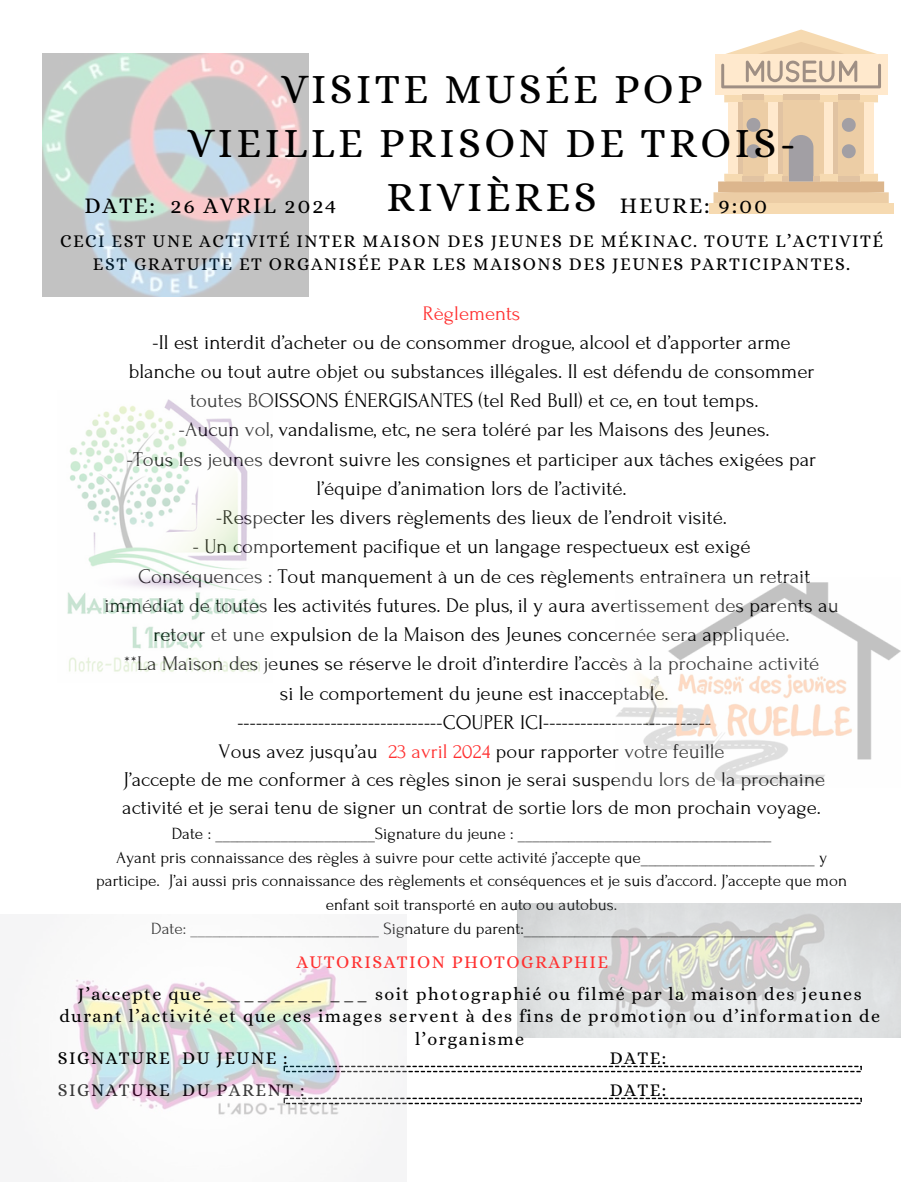
<style>
.page{position:relative;width:918px;height:1188px;background:#fff}
.page>*{position:absolute;margin:0;border:0;box-sizing:border-box;transform-origin:0 0}
.t1{font:42px/54px "Alice";letter-spacing:.08em;color:#000;text-align:center}
.t2{font:22.5px "Alice";letter-spacing:.08em;color:#000}
.t3{font:20.85px "Forum";color:#000}
.t4{font:20.7px/28.2px "Forum";color:#000}
.t5{font:20.7px "Forum";color:#ff3131}
.t6{font:18px/22.5px "Alice";letter-spacing:.08em;color:#000;text-align:center}
.t7{font:18px "Alice";letter-spacing:.08em;color:#ff3131}
.t8{font:17.1px/23.7px "Forum";color:#000;text-align:center}
.s1{color:#ff3131}
</style>
<div class="page">
<div style="left:709px;top:203px;width:184px;height:11px;background:#f6dab1"></div>
<svg style="left:714px;top:30px;width:175px;height:173px"></svg>
<svg style="left:406px;top:1066px;width:456px;height:6px"></svg>
<svg style="left:406px;top:1098px;width:456px;height:6px"></svg>
<img style="left:67px;top:399px;width:193px;height:273px">
<img style="left:616px;top:581px;width:284px;height:203px">
<img style="left:42px;top:53px;width:267px;height:243px">
<img style="left:7px;top:960px;width:399px;height:182px">
<img style="left:518px;top:903px;width:382px;height:134px">
<p class="t1" style="left:187px;top:62px;width:610px">VISITE MUSÉE POP<br>VIEILLE PRISON DE TROIS-</p>
<p class="t2" style="left:84px;top:193px;width:253px">DATE: 26 AVRIL 2024</p>
<p class="t1" style="left:386px;top:170px;width:212px">RIVIÈRES</p>
<p class="t2" style="left:620px;top:193px;width:149px">HEURE: 9:00</p>
<p class="t6" style="left:60px;top:230px;width:825px">CECI EST UNE ACTIVITÉ INTER MAISON DES JEUNES DE MÉKINAC. TOUTE L’ACTIVITÉ<br>EST GRATUITE ET ORGANISÉE PAR LES MAISONS DES JEUNES PARTICIPANTES.</p>
<h1 class="t5" style="left:423px;top:303px;width:99px">Règlements</h1>
<h2 class="t3" style="left:153px;top:331px;width:640px">-Il est interdit d’acheter ou de consommer drogue, alcool et d’apporter arme</h2>
<h2 class="t3" style="left:129px;top:360px;width:687px">blanche ou tout autre objet ou substances illégales. Il est défendu de consommer</h2>
<h3 class="t3" style="left:190px;top:389px;width:570px">toutes BOISSONS ÉNERGISANTES (tel Red Bull) et ce, en tout temps.</h3>
<p class="t3" style="left:179px;top:418px;width:592px">-Aucun vol, vandalisme, etc, ne sera toléré par les Maisons des Jeunes.</p>
<p class="t3" style="left:127px;top:448px;width:691px">-Tous les jeunes devront suivre les consignes et participer aux tâches exigées par</p>
<p class="t3" style="left:317px;top:477px;width:312px">l’équipe d’animation lors de l’activité.</p>
<p class="t3" style="left:216px;top:506px;width:512px">-Respecter les divers règlements des lieux de l’endroit visité.</p>
<p class="t3" style="left:193px;top:535px;width:559px">- Un comportement pacifique et un langage respectueux est exigé</p>
<p class="t3" style="left:138px;top:565px;width:674px">Conséquences : Tout manquement à un de ces règlements entraînera un retrait</p>
<p class="t3" style="left:105px;top:594px;width:736px">immédiat de toutes les activités futures. De plus, il y aura avertissement des parents au</p>
<p class="t3" style="left:153px;top:623px;width:638px">retour et une expulsion de la Maison des Jeunes concernée sera appliquée.</p>
<p class="t3" style="left:124px;top:652px;width:697px">**La Maison des jeunes se réserve le droit d’interdire l’accès à la prochaine activité</p>
<p class="t3" style="left:280px;top:682px;width:391px">si le comportement du jeune est inacceptable.</p>
<p class="t3" style="left:237px;top:711px;width:475px">---------------------------------COUPER ICI---------------------------</p>
<p class="t4" style="left:219px;top:738px;width:507px">Vous avez jusqu’au <span class="s1">23 avril 2024</span> pour rapporter votre feuille</p>
<p class="t4" style="left:122px;top:766px;width:704px">J’accepte de me conformer à ces règles sinon je serai suspendu lors de la prochaine activité et je serai tenu de signer un contrat de sortie lors de mon prochain voyage.</p>
<p class="t8" style="left:172px;top:822px;width:601px">Date : ______________________Signature du jeune : ___________________________________</p>
<p class="t8" style="left:96px;top:846px;width:752px">Ayant pris connaissance des règles à suivre pour cette activité j’accepte que________________________ y participe. J’ai aussi pris connaissance des règlements et conséquences et je suis d’accord. J’accepte que mon enfant soit transporté en auto ou autobus.</p>
<p class="t8" style="left:151px;top:916px;width:642px">Date: __________________________ Signature du parent:_____________________________________</p>
<p class="t7" style="left:296px;top:951px;width:313px">AUTORISATION PHOTOGRAPHIE</p>
<p class="t6" style="left:59px;top:982px;width:822px">J’accepte que_________ ___ soit photographié ou filmé par la maison des jeunes durant l’activité et que ces images servent à des fins de promotion ou d’information de l’organisme</p>
<p class="t6" style="left:610px;top:1047px;width:58px">DATE:</p>
<p class="t6" style="left:58px;top:1047px;width:231px">SIGNATURE DU JEUNE :</p>
<p class="t6" style="left:58px;top:1079px;width:248px">SIGNATURE DU PARENT :</p>
<p class="t6" style="left:610px;top:1079px;width:58px">DATE:</p>
</div>
